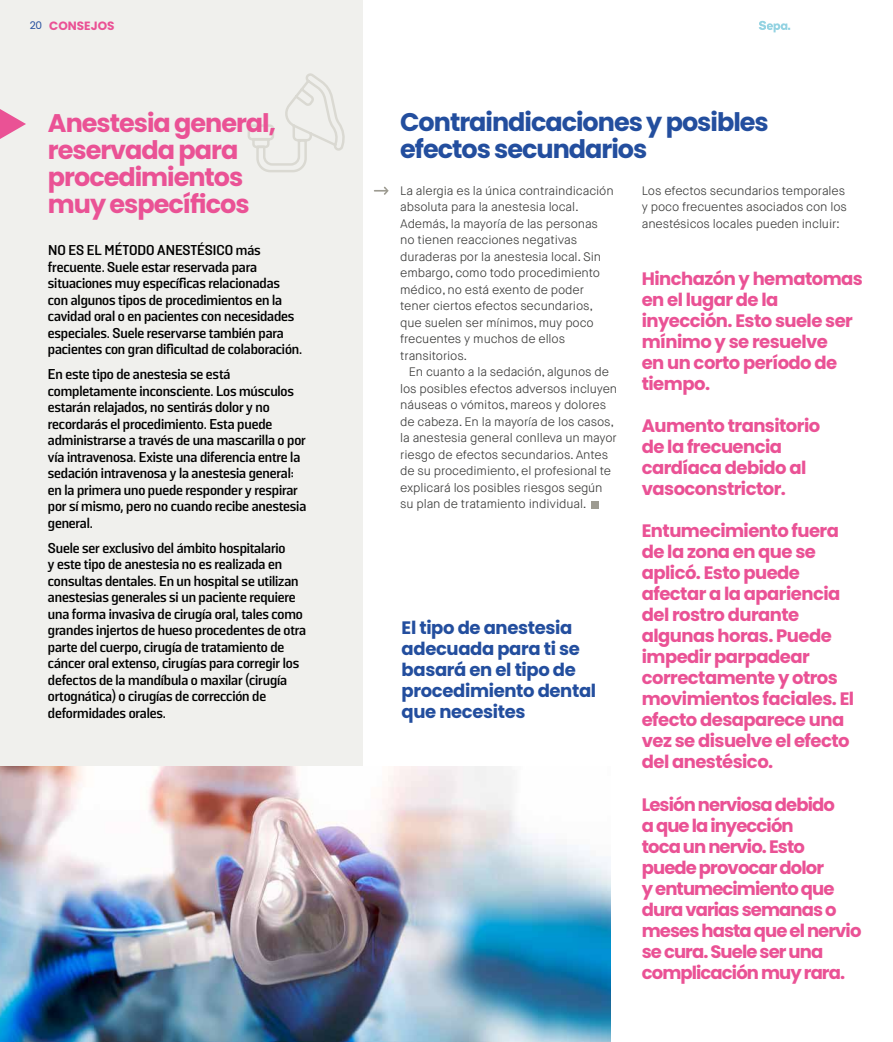
<style>
.page{position:relative;width:893px;height:1042px;background:#fff}
.page>*{position:absolute;margin:0;border:0;box-sizing:border-box;transform-origin:0 0}
.t1{font:700 25.5px/27px "Poppins";letter-spacing:-.04em;color:#ea5295}
.t2{font:700 25.5px/27px "Poppins";letter-spacing:-.04em;color:#234e9e}
.t3{font:700 18px/21px "Poppins";letter-spacing:-.03em;color:#ea5295}
.t4{font:700 18px/21px "Poppins";letter-spacing:-.05em;color:#ea5295}
.t5{font:700 18px/21px "Poppins";letter-spacing:-.02em;color:#234e9e}
.t6{font:700 14.25px/16.5px "Solido";letter-spacing:-.01em;color:#000}
.t7{font:300 12.3px/16.5px "Maison Neue";letter-spacing:-.01em;color:#3c3c3b}
.t8{font:700 12px "Poppins";color:#ea5295}
.s1{font-weight:400;font-size:10.5px;color:#234e9e}
</style>
<div class="page">
<div style="left:0;top:0;width:363px;height:1042px;background:#f0f0ed"></div>
<svg style="left:759px;top:21px;width:31px;height:11px"></svg>
<svg style="left:247px;top:74px;width:98px;height:98px"></svg>
<svg style="left:0;top:109px;width:26px;height:30px"></svg>
<img style="left:0;top:766px;width:611px;height:276px">
<div style="left:591px;top:501px;width:8px;height:7px;background:#9d9b91"></div>
<svg style="left:374px;top:187px;width:15px;height:8px"></svg>
<p class="t8" style="left:30px;top:18px;width:86px"><span class="s1">20</span> CONSEJOS</p>
<h1 class="t1" style="left:48px;top:109px;width:230px">Anestesia general, reservada para procedimientos muy específicos</h1>
<h1 class="t2" style="left:400px;top:108px;width:370px">Contraindicaciones y posibles efectos secundarios</h1>
<p class="t7" style="left:400px;top:182px;width:215px">La alergia es la única contraindicación absoluta para la anestesia local.<br>Además, la mayoría de las personas no tienen reacciones negativas duraderas por la anestesia local. Sin embargo, como todo procedimiento médico, no está exento de poder tener ciertos efectos secundarios, que suelen ser mínimos, muy poco frecuentes y muchos de ellos transitorios.</p>
<p class="t7" style="left:400px;top:364px;width:219px;text-indent:9px">En cuanto a la sedación, algunos de los posibles efectos adversos incluyen náuseas o vómitos, mareos y dolores de cabeza. En la mayoría de los casos, la anestesia general conlleva un mayor riesgo de efectos secundarios. Antes de su procedimiento, el profesional te explicará los posibles riesgos según su plan de tratamiento individual.</p>
<p class="t7" style="left:642px;top:182px;width:207px">Los efectos secundarios temporales y poco frecuentes asociados con los anestésicos locales pueden incluir:</p>
<p class="t6" style="left:48px;top:243px;width:256px">NO ES EL MÉTODO ANESTÉSICO más frecuente. Suele estar reservada para situaciones muy específicas relacionadas con algunos tipos de procedimientos en la cavidad oral o en pacientes con necesidades especiales. Suele reservarse también para pacientes con gran dificultad de colaboración.</p>
<p class="t6" style="left:48px;top:367px;width:260px">En este tipo de anestesia se está completamente inconsciente. Los músculos estarán relajados, no sentirás dolor y no recordarás el procedimiento. Esta puede administrarse a través de una mascarilla o por vía intravenosa. Existe una diferencia entre la sedación intravenosa y la anestesia general: en la primera uno puede responder y respirar por sí mismo, pero no cuando recibe anestesia general.</p>
<p class="t6" style="left:48px;top:540px;width:260px">Suele ser exclusivo del ámbito hospitalario<br>y este tipo de anestesia no es realizada en consultas dentales. En un hospital se utilizan anestesias generales si un paciente requiere una forma invasiva de cirugía oral, tales como grandes injertos de hueso procedentes de otra parte del cuerpo, cirugía de tratamiento de cáncer oral extenso, cirugías para corregir los defectos de la mandíbula o maxilar (cirugía ortognática) o cirugías de corrección de deformidades orales.</p>
<p class="t3" style="left:642px;top:268px;width:223px">Hinchazón y hematomas en el lugar de la inyección. Esto suele ser mínimo y se resuelve<br>en un corto período de tiempo.</p>
<p class="t3" style="left:642px;top:415px;width:180px">Aumento transitorio de la frecuencia cardíaca debido al vasoconstrictor.</p>
<p class="t3" style="left:642px;top:520px;width:214px">Entumecimiento fuera de la zona en que se aplicó. Esto puede afectar a la apariencia del rostro durante algunas horas. Puede impedir parpadear correctamente y otros movimientos faciales. El efecto desaparece una vez se disuelve el efecto del anestésico.</p>
<p class="t4" style="left:642px;top:794px;width:221px">Lesión nerviosa debido<br>a que la inyección<br>toca un nervio. Esto puede provocar dolor<br>y entumecimiento que dura varias semanas o meses hasta que el nervio se cura. Suele ser una complicación muy rara.</p>
<p class="t5" style="left:402px;top:617px;width:196px">El tipo de anestesia adecuada para ti se basará en el tipo de procedimiento dental que necesites</p>
</div>
